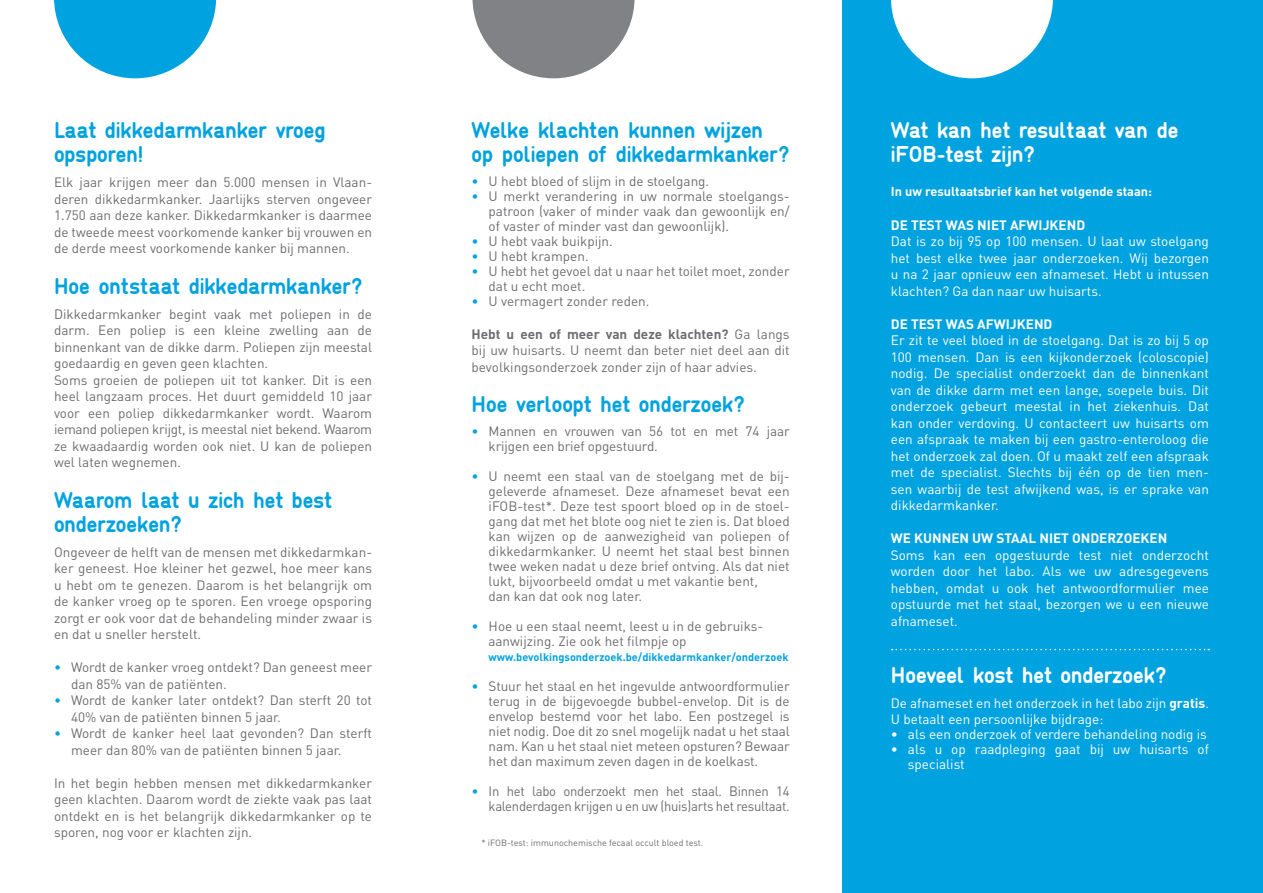
<style>
.page{position:relative;width:1263px;height:893px;background:#fff}
.page>*{position:absolute;margin:0;border:0;box-sizing:border-box;transform-origin:0 0}
.t1{font:24px/24px "Normalise Din MN";color:#00a2df}
.t2{font:24px/24px "Normalise Din MN";color:#fff}
.t3{font:13.5px/16.5px "DIN";color:#6c6d70}
.t4{font:13.5px/16.5px "DIN";color:#fff;text-align:justify}
.t5{font:13.5px/15px "DIN";letter-spacing:-.02em;color:#6c6d70;text-align:right}
.t6{font:700 13.5px "DIN";color:#fff}
.t7{font:700 12.75px "DIN";color:#fff}
.t8{font:700 10.95px "DIN";color:#00a2df}
.t9{font:9px "DIN";color:#6c6d70}
.s1{color:#00a2df}
.s2{font-weight:700}
</style>
<div class="page">
<div style="left:843px;top:0;width:420px;height:893px;background:#00a2df"></div>
<svg style="left:892px;top:649px;width:317px;height:1px"></svg>
<svg style="left:472px;top:0;width:163px;height:78px"></svg>
<svg style="left:891px;top:0;width:162px;height:78px"></svg>
<svg style="left:54px;top:0;width:162px;height:78px"></svg>
<h1 class="t1" style="left:54px;top:118px;width:273px">Laat dikkedarmkanker vroeg opsporen!</h1>
<p class="t3" style="left:54px;top:174px;width:320px;text-align:justify">Elk jaar krijgen meer dan 5.000 mensen in Vlaan&shy;deren dikkedarmkanker. Jaarlijks sterven ongeveer 1.750 aan deze kanker. Dikkedarmkanker is daarmee de tweede meest voorkomende kanker bij vrouwen en de derde meest voorkomende kanker bij mannen.</p>
<h1 class="t1" style="left:54px;top:274px;width:310px">Hoe ontstaat dikkedarmkanker?</h1>
<p class="t3" style="left:54px;top:305px;width:320px">Dikkedarmkanker begint vaak met poliepen in de darm. Een poliep is een kleine zwelling aan de binnenkant van de dikke darm. Poliepen zijn meestal goedaardig en geven geen klachten.<br>Soms groeien de poliepen uit tot kanker. Dit is een heel langzaam proces. Het duurt gemiddeld 10 jaar voor een poliep dikkedarmkanker wordt. Waarom iemand poliepen krijgt, is meestal niet bekend. Waarom ze kwaadaardig worden ook niet. U kan de poliepen wel laten wegnemen.</p>
<h1 class="t1" style="left:54px;top:488px;width:279px">Waarom laat u zich het best onderzoeken?</h1>
<p class="t3" style="left:54px;top:543px;width:320px;text-align:justify">Ongeveer de helft van de mensen met dikkedarmkan&shy;ker geneest. Hoe kleiner het gezwel, hoe meer kans u hebt om te genezen. Daarom is het belangrijk om de kanker vroeg op te sporen. Een vroege opsporing zorgt er ook voor dat de behandeling minder zwaar is en dat u sneller herstelt.</p>
<p class="t3" style="left:71px;top:659px;width:303px;text-indent:-17px"><span class="s1">•</span> Wordt de kanker vroeg ontdekt? Dan geneest meer dan 85% van de patiënten.</p>
<p class="t3" style="left:71px;top:692px;width:303px;text-indent:-17px"><span class="s1">•</span> Wordt de kanker later ontdekt? Dan sterft 20 tot<br>40% van de patiënten binnen 5 jaar.</p>
<p class="t3" style="left:71px;top:725px;width:303px;text-indent:-17px"><span class="s1">•</span> Wordt de kanker heel laat gevonden? Dan sterft meer dan 80% van de patiënten binnen 5 jaar.</p>
<p class="t3" style="left:54px;top:774px;width:320px;text-align:justify">In het begin hebben mensen met dikkedarmkanker geen klachten. Daarom wordt de ziekte vaak pas laat ontdekt en is het belangrijk dikkedarmkanker op te sporen, nog voor er klachten zijn.</p>
<h1 class="t1" style="left:472px;top:118px;width:320px">Welke klachten kunnen wijzen op poliepen of dikkedarmkanker?</h1>
<p class="t3" style="left:472px;top:172px;width:239px"><span class="s1">•</span> U hebt bloed of slijm in de stoelgang.</p>
<p class="t3" style="left:489px;top:188px;width:303px;line-height:15px;text-align:justify;text-indent:-17px"><span class="s1">•</span> U merkt verandering in uw normale stoelgangs&shy;patroon (vaker of minder vaak dan gewoonlijk en/ of vaster of minder vast dan gewoonlijk).</p>
<p class="t3" style="left:472px;top:232px;width:143px"><span class="s1">•</span> U hebt vaak buikpijn.</p>
<p class="t3" style="left:472px;top:247px;width:119px"><span class="s1">•</span> U hebt krampen.</p>
<p class="t3" style="left:489px;top:263px;width:303px;line-height:15px;text-indent:-17px"><span class="s1">•</span> U hebt het gevoel dat u naar het toilet moet, zonder dat u echt moet.</p>
<p class="t3" style="left:472px;top:292px;width:179px"><span class="s1">•</span> U vermagert zonder reden.</p>
<p class="t3" style="left:472px;top:325px;width:320px;text-align:justify"><span class="s2">Hebt u een of meer van deze klachten?</span> Ga langs bij uw huisarts. U neemt dan beter niet deel aan dit bevolkingsonderzoek zonder zijn of haar advies.</p>
<h1 class="t1" style="left:472px;top:392px;width:275px">Hoe verloopt het onderzoek?</h1>
<p class="t3" style="left:489px;top:423px;width:303px;line-height:15px;text-indent:-17px"><span class="s1">•</span> Mannen en vrouwen van 56 tot en met 74 jaar krijgen een brief opgestuurd.</p>
<p class="t3" style="left:488px;top:468px;width:303px;line-height:15px;text-indent:-17px"><span class="s1">•</span> U neemt een staal van de stoelgang met de bij&shy;geleverde afnameset. Deze afnameset bevat een iFOB-test*. Deze test spoort bloed op in de stoel&shy;gang dat met het blote oog niet te zien is. Dat bloed kan wijzen op de aanwezigheid van poliepen of dikkedarmkanker. U neemt het staal best binnen twee weken nadat u deze brief ontving. Als dat niet lukt, bijvoorbeeld omdat u met vakantie bent,<br>dan kan dat ook nog later.</p>
<p class="t3" style="left:488px;top:618px;width:276px;line-height:15px;text-indent:-17px"><span class="s1">•</span> Hoe u een staal neemt, leest u in de gebruiks&shy;aanwijzing. Zie ook het filmpje op</p>
<p class="t8" style="left:489px;top:650px;width:301px">www.bevolkingsonderzoek.be/dikkedarmkanker/onderzoek</p>
<p class="t3" style="left:489px;top:678px;width:303px;line-height:15px;text-align:justify;text-indent:-17px"><span class="s1">•</span> Stuur het staal en het ingevulde antwoordformulier terug in de bijgevoegde bubbel-envelop. Dit is de envelop bestemd voor het labo. Een postzegel is niet nodig. Doe dit zo snel mogelijk nadat u het staal nam. Kan u het staal niet meteen opsturen? Bewaar het dan maximum zeven dagen in de koelkast.</p>
<p class="t5" style="left:472px;top:783px;width:320px"><span class="s1">•</span> In het labo onderzoekt men het staal. Binnen 14 kalenderdagen krijgen u en uw (huis)arts het resultaat.</p>
<p class="t9" style="left:481px;top:837px;width:223px">* iFOB-test: immunochemische fecaal occult bloed test.</p>
<h1 class="t2" style="left:891px;top:118px;width:289px">Wat kan het resultaat van de iFOB-test zijn?</h1>
<p class="t7" style="left:891px;top:183px;width:263px">In uw resultaatsbrief kan het volgende staan:</p>
<p class="t6" style="left:891px;top:216px;width:196px">DE TEST WAS NIET AFWIJKEND</p>
<p class="t4" style="left:891px;top:233px;width:320px">Dat is zo bij 95 op 100 mensen. U laat uw stoelgang het best elke twee jaar onderzoeken. Wij bezorgen u na 2 jaar opnieuw een afnameset. Hebt u intussen klachten? Ga dan naar uw huisarts.</p>
<p class="t6" style="left:891px;top:315px;width:163px">DE TEST WAS AFWIJKEND</p>
<p class="t4" style="left:891px;top:332px;width:320px">Er zit te veel bloed in de stoelgang. Dat is zo bij 5 op 100 mensen. Dan is een kijkonderzoek (coloscopie) nodig. De specialist onderzoekt dan de binnenkant van de dikke darm met een lange, soepele buis. Dit onderzoek gebeurt meestal in het ziekenhuis. Dat kan onder verdoving. U contacteert uw huisarts om een afspraak te maken bij een gastro-enteroloog die het onderzoek zal doen. Of u maakt zelf een afspraak met de specialist. Slechts bij één op de tien men&shy;sen waarbij de test afwijkend was, is er sprake van dikkedarmkanker.</p>
<p class="t6" style="left:891px;top:530px;width:278px">WE KUNNEN UW STAAL NIET ONDERZOEKEN</p>
<p class="t4" style="left:891px;top:546px;width:320px">Soms kan een opgestuurde test niet onderzocht worden door het labo. Als we uw adresgegevens hebben, omdat u ook het antwoordformulier mee opstuurde met het staal, bezorgen we u een nieuwe afnameset.</p>
<h1 class="t2" style="left:891px;top:663px;width:277px">Hoeveel kost het onderzoek?</h1>
<p class="t4" style="left:891px;top:694px;width:320px">De afnameset en het onderzoek in het labo zijn <span class="s2">gratis</span>.<br>U betaalt een persoonlijke bijdrage:</p>
<p class="t4" style="left:891px;top:726px;width:318px">• als een onderzoek of verdere behandeling nodig is</p>
<p class="t4" style="left:908px;top:742px;width:303px;line-height:15px;text-indent:-17px">• als u op raadpleging gaat bij uw huisarts of specialist</p>
</div>
